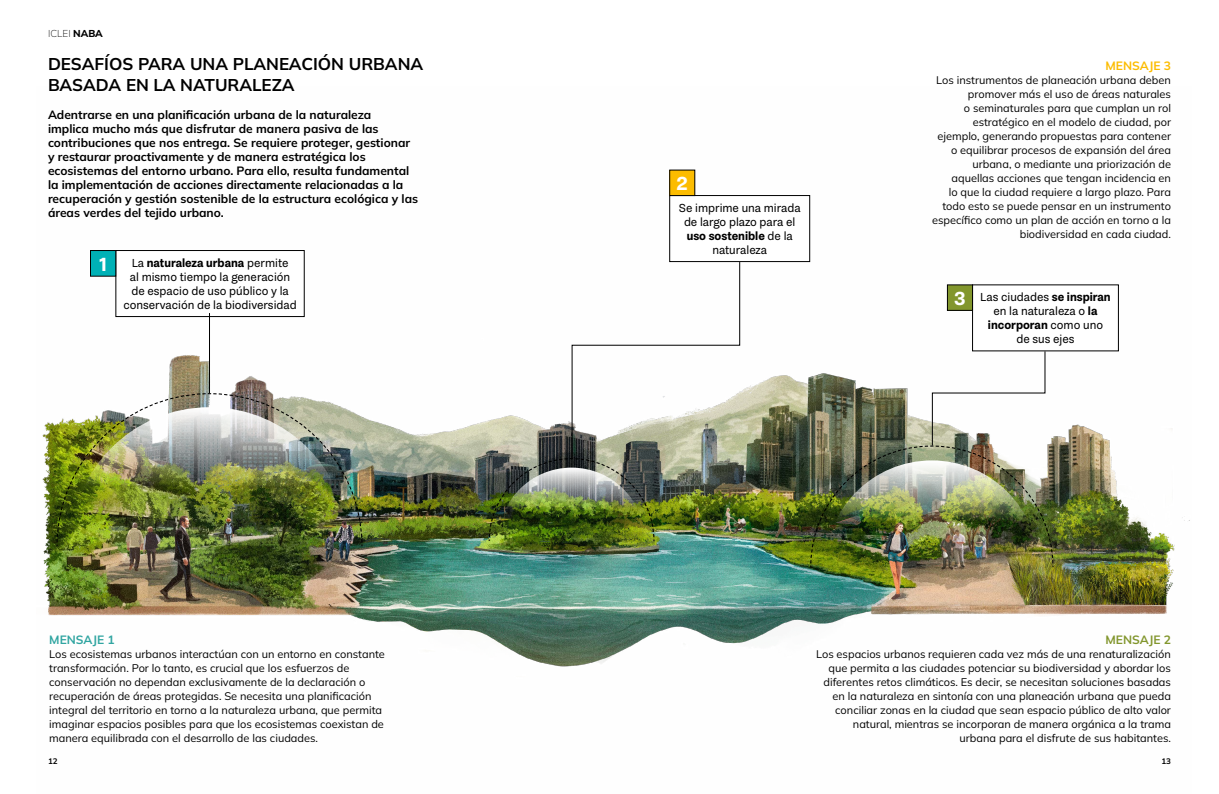
<style>
.page{position:relative;width:1219px;height:794px;background:#fff}
.page>*{position:absolute;margin:0;border:0;box-sizing:border-box;transform-origin:0 0}
.t1{font:700 19.7px "Passenger Sans";color:#fff}
.t2{font:700 19.5px "Passenger Sans";color:#fff}
.t3{font:700 17px/21px "Mulish";color:#000}
.t4{font:700 12px/14px "Mulish";color:#000}
.t5{font:12px/14px "Passenger Sans";color:#000;text-align:center}
.t6{font:700 12px "Mulish";color:#fcbc00}
.t7{font:700 12px "Mulish";color:#30a5a1}
.t8{font:700 12px "Mulish";color:#82962d}
.t9{font:11px/14px "Mulish";color:#000;text-align:right}
.t10{font:200 10px "Mulish";color:#000}
.t11{font:700 8px "Mulish";color:#000}
.s1{font-weight:800}
.s2{font-weight:700}
</style>
<div class="page">
<img style="left:42px;top:169px;width:1148px;height:498px">
<div style="left:116px;top:250px;width:188px;height:66px;background:#fff"></div>
<div style="left:115px;top:250px;width:190px;height:67px;border:1px solid #000"></div>
<div style="left:670px;top:195px;width:140px;height:66px;background:#fff"></div>
<div style="left:669px;top:195px;width:141px;height:67px;border:1px solid #000"></div>
<div style="left:972px;top:285px;width:146px;height:66px;background:#fff"></div>
<hr style="left:209px;top:313px;width:1px;height:80px;background:#000">
<img style="left:56px;top:392px;width:307px;height:154px">
<img style="left:488px;top:261px;width:253px;height:281px">
<img style="left:810px;top:350px;width:244px;height:218px">
<div style="left:90px;top:250px;width:26px;height:26px;background:#00b1b6"></div>
<div style="left:90px;top:250px;width:26px;height:27px;border:1px solid #000"></div>
<div style="left:670px;top:170px;width:25px;height:26px;background:#fcbc00"></div>
<div style="left:669px;top:170px;width:26px;height:26px;border:1px solid #000"></div>
<div style="left:947px;top:285px;width:25px;height:25px;background:#82962d"></div>
<div style="left:947px;top:284px;width:26px;height:27px;border:1px solid #000"></div>
<p class="t10" style="left:48px;top:27px;width:56px">ICLEI <span class="s1">NABA</span></p>
<h3 class="t3" style="left:48px;top:53px;width:377px">DESAFÍOS PARA UNA PLANEACIÓN URBANA<br>BASADA EN LA NATURALEZA</h3>
<p class="t4" style="left:48px;top:107px;width:372px">Adentrarse en una planificación urbana de la naturaleza<br>implica mucho más que disfrutar de manera pasiva de las contribuciones que nos entrega. Se requiere proteger, gestionar y restaurar proactivamente y de manera estratégica los ecosistemas del entorno urbano. Para ello, resulta fundamental la implementación de acciones directamente relacionadas a la recuperación y gestión sostenible de la estructura ecológica y las áreas verdes del tejido urbano.</p>
<p class="t5" style="left:123px;top:256px;width:175px">La <span class="s2">naturaleza urbana</span> permite<br>al mismo tiempo la generación de espacio de uso público y la conservación de la biodiversidad</p>
<h1 class="t1" style="left:99px;top:253px;width:9px">1</h1>
<p class="t7" style="left:49px;top:632px;width:67px">MENSAJE 1</p>
<p class="t9" style="left:49px;top:647px;width:337px;text-align:left">Los ecosistemas urbanos interactúan con un entorno en constante transformación. Por lo tanto, es crucial que los esfuerzos de conservación no dependan exclusivamente de la declaración o recuperación de áreas protegidas. Se necesita una planificación integral del territorio en torno a la naturaleza urbana, que permita imaginar espacios posibles para que los ecosistemas coexistan de manera equilibrada con el desarrollo de las ciudades.</p>
<h2 class="t2" style="left:677px;top:172px;width:13px">2</h2>
<p class="t5" style="left:679px;top:201px;width:123px">Se imprime una mirada de largo plazo para el <span class="s2">uso sostenible</span> de la naturaleza</p>
<p class="t6" style="left:1105px;top:58px;width:67px">MENSAJE 3</p>
<p class="t9" style="left:932px;top:73px;width:240px">Los instrumentos de planeación urbana deben promover más el uso de áreas naturales<br>o seminaturales para que cumplan un rol estratégico en el modelo de ciudad, por ejemplo, generando propuestas para contener o equilibrar procesos de expansión del área urbana, o mediante una priorización de aquellas acciones que tengan incidencia en<br>lo que la ciudad requiere a largo plazo. Para todo esto se puede pensar en un instrumento específico como un plan de acción en torno a la biodiversidad en cada ciudad.</p>
<h2 class="t2" style="left:954px;top:287px;width:13px">3</h2>
<p class="t5" style="left:980px;top:290px;width:132px">Las ciudades <span class="s2">se inspiran </span>en la naturaleza o <span class="s2">la incorporan</span> como uno de sus ejes</p>
<p class="t8" style="left:1105px;top:632px;width:67px">MENSAJE 2</p>
<p class="t9" style="left:816px;top:647px;width:356px">Los espacios urbanos requieren cada vez más de una renaturalización que permita a las ciudades potenciar su biodiversidad y abordar los diferentes retos climáticos. Es decir, se necesitan soluciones basadas en la naturaleza en sintonía con una planeación urbana que pueda conciliar zonas en la ciudad que sean espacio público de alto valor natural, mientras se incorporan de manera orgánica a la trama urbana para el disfrute de sus habitantes.</p>
<p class="t11" style="left:48px;top:756px;width:11px">12</p>
<p class="t11" style="left:1161px;top:756px;width:11px">13</p>
</div>
